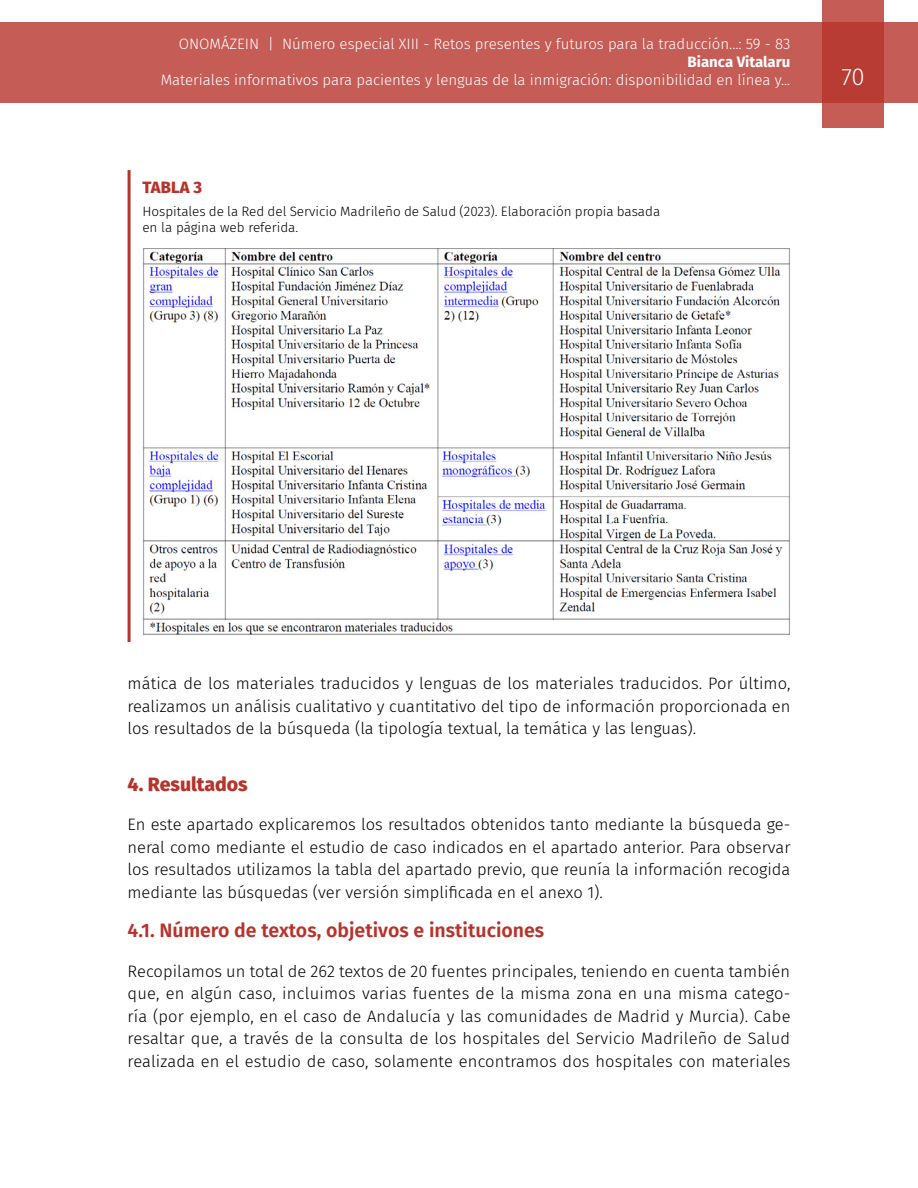
<style>
.page{position:relative;width:918px;height:1188px;background:#fff}
.page>*{position:absolute;margin:0;border:0;box-sizing:border-box;transform-origin:0 0}
.t1{font:300 24px "Fira Sans";color:#fff}
.t2{font:600 19.5px "Fira Sans";color:#b7342c}
.t3{font:800 19.5px "Fira Sans";color:#b7342c}
.t4{font:300 16.5px/22.5px "Fira Sans";color:#000;text-align:justify}
.t5{font:800 16.5px "Fira Sans";letter-spacing:.01em;color:#b7342c}
.t6{font:300 15px "Fira Sans";color:#fff}
.t7{font:700 15px "Fira Sans";color:#fff}
.t8{font:300 13.5px/16.2px "Fira Sans";color:#000}
</style>
<div class="page">
<div style="left:0;top:23px;width:918px;height:80px;background:#c55c56"></div>
<svg style="left:822px;top:0;width:62px;height:128px;background:#bd4740"></svg>
<hr style="left:128px;top:170px;width:3px;height:472px;background:#b7342c">
<img style="left:143px;top:248px;width:647px;height:387px">
<p class="t6" style="left:179px;top:34px;width:613px">ONOMÁZEIN | Número especial XIII - Retos presentes y futuros para la traducción...: 59 - 83</p>
<p class="t7" style="left:688px;top:50px;width:104px">Bianca Vitalaru</p>
<p class="t6" style="left:161px;top:70px;width:631px">Materiales informativos para pacientes y lenguas de la inmigración: disponibilidad en línea y...</p>
<h1 class="t1" style="left:841px;top:60px;width:25px">70</h1>
<p class="t5" style="left:142px;top:173px;width:61px">TABLA 3</p>
<p class="t8" style="left:142px;top:203px;width:519px">Hospitales de la Red del Servicio Madrileño de Salud (2023). Elaboración propia basada en la página web referida.</p>
<p class="t4" style="left:128px;top:672px;width:665px">mática de los materiales traducidos y lenguas de los materiales traducidos. Por último, realizamos un análisis cualitativo y cuantitativo del tipo de información proporcionada en los resultados de la búsqueda (la tipología textual, la temática y las lenguas).</p>
<p class="t3" style="left:128px;top:767px;width:122px">4. Resultados</p>
<p class="t4" style="left:128px;top:813px;width:664px">En este apartado explicaremos los resultados obtenidos tanto mediante la búsqueda ge&shy;neral como mediante el estudio de caso indicados en el apartado anterior. Para observar los resultados utilizamos la tabla del apartado previo, que reunía la información recogida mediante las búsquedas (ver versión simplificada en el anexo 1).</p>
<p class="t2" style="left:128px;top:915px;width:418px">4.1. Número de textos, objetivos e instituciones</p>
<p class="t4" style="left:128px;top:960px;width:664px">Recopilamos un total de 262 textos de 20 fuentes principales, teniendo en cuenta también que, en algún caso, incluimos varias fuentes de la misma zona en una misma catego&shy;ría (por ejemplo, en el caso de Andalucía y las comunidades de Madrid y Murcia). Cabe resaltar que, a través de la consulta de los hospitales del Servicio Madrileño de Salud realizada en el estudio de caso, solamente encontramos dos hospitales con materiales</p>
</div>
